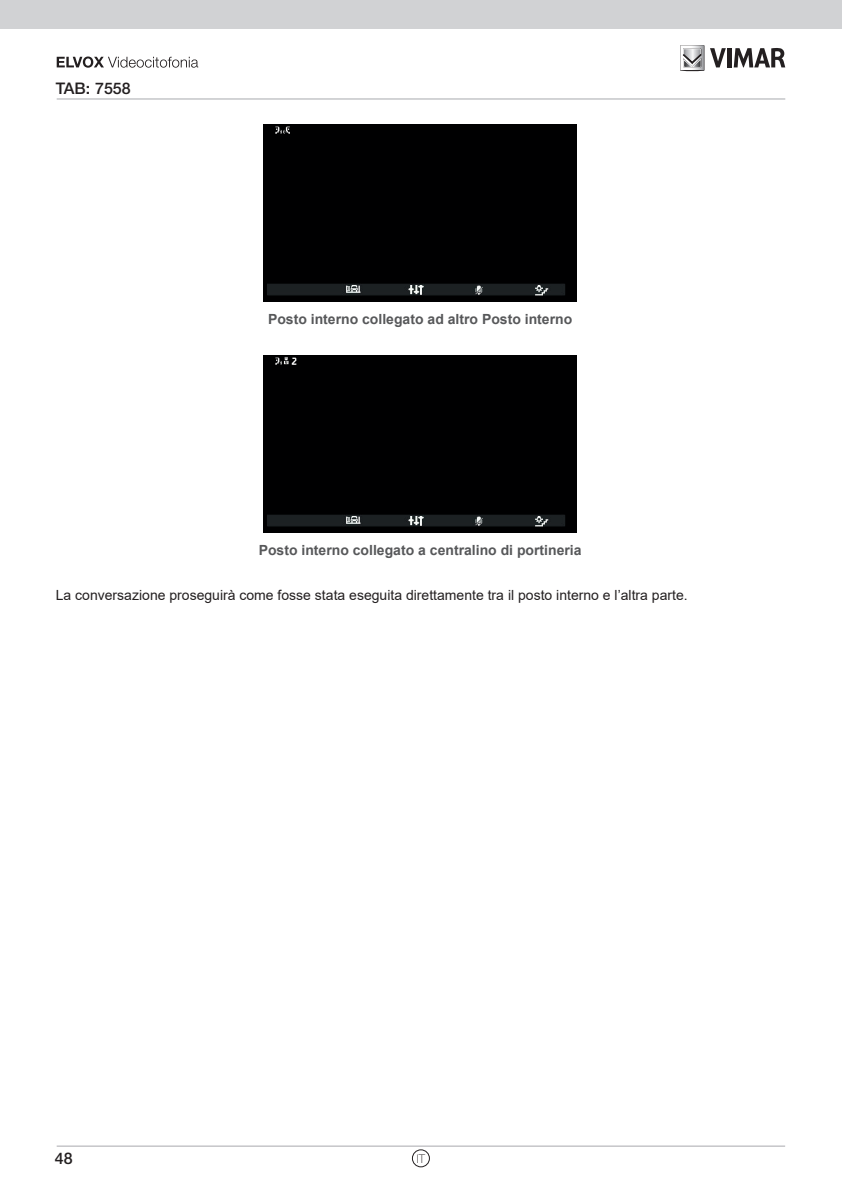
<style>
.page{position:relative;width:842px;height:1191px;background:#fff}
.page>*{position:absolute;margin:0;border:0;box-sizing:border-box;transform-origin:0 0}
.t1{font:500 16px "Helvetica Neue LT Std";color:#231f20}
.t2{font:14px "Arial";color:#231f20}
.t3{font:700 14px "Arial";color:#57585a}
.t4{font:100 12px "Helvetica Neue LT Std";color:#231f20}
</style>
<div class="page">
<hr style="left:57px;top:1145px;width:728px;height:1px;background:#a8a9ad">
<div style="left:0;top:0;width:842px;height:28px;background:#d1d2d4"></div>
<svg style="left:680px;top:45px;width:24px;height:27px"></svg>
<svg style="left:710px;top:48px;width:16px;height:19px"></svg>
<hr style="left:727px;top:48px;width:4px;height:19px;background:#231f20">
<svg style="left:734px;top:48px;width:51px;height:19px"></svg>
<hr style="left:57px;top:98px;width:728px;height:1px;background:#a8a9ad">
<svg style="left:57px;top:56px;width:141px;height:12px"></svg>
<div style="left:412px;top:1149px;width:18px;height:18px;border:1px solid #231f20;border-radius:50%"></div>
<img style="left:264px;top:125px;width:312px;height:177px">
<img style="left:264px;top:355px;width:312px;height:177px">
<p class="t1" style="left:56px;top:79px;width:76px">TAB: 7558</p>
<p class="t3" style="left:268px;top:310px;width:306px">Posto interno collegato ad altro Posto interno</p>
<p class="t3" style="left:259px;top:540px;width:324px">Posto interno collegato a centralino di portineria</p>
<p class="t2" style="left:56px;top:585px;width:633px">La conversazione proseguirà come fosse stata eseguita direttamente tra il posto interno e l’altra parte.</p>
<p class="t1" style="left:55px;top:1148px;width:19px">48</p>
<p class="t4" style="left:417px;top:1151px;width:10px">IT</p>
</div>
